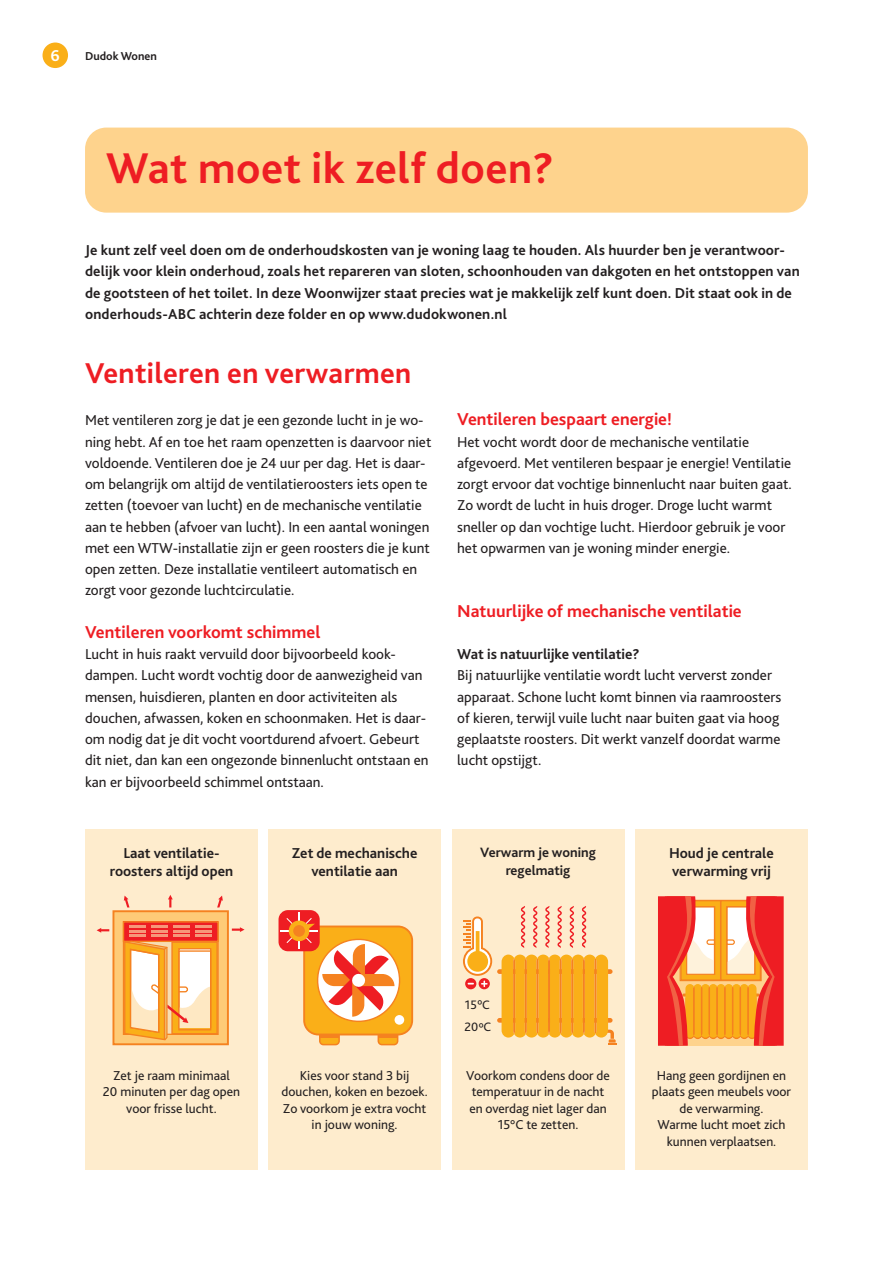
<style>
.page{position:relative;width:893px;height:1263px;background:#fff}
.page>*{position:absolute;margin:0;border:0;box-sizing:border-box;transform-origin:0 0}
.Hfdst_Bold{font:700 45px "Bliss";letter-spacing:.01em;color:#ee1d23}
.Hfdst_Bold-2{font:700 30px "Bliss";letter-spacing:.01em;color:#ee1d23}
.subsubkopje{font:700 18px "Bliss";color:#ee1d23}
.Bodytekst{font:700 18px "Bliss";color:#ee1d23}
.t1{font:700 16.5px "Bliss";color:#fff}
.Bodytekst-2{font:15px/21.3px "Bliss";color:#231f20}
.Bodytekst-3{font:700 15px/21.3px "Bliss";letter-spacing:.01em;color:#231f20}
.Heading_infographic{font:700 15px "Bliss";color:#231f20}
.Heading_infographic-2{font:700 14.1px "Bliss";color:#231f20}
.Beschrijving_txt{font:13.5px/16.5px "Bliss";color:#231f20;text-align:center}
.t2{font:12.75px/22.8px "Bliss";letter-spacing:.01em;color:#231f20}
.t3{font:700 12px "Bliss";color:#231f20}
</style>
<div class="page">
<div style="left:43px;top:43px;width:25px;height:25px;background:#faaf18;border-radius:50%"></div>
<div style="left:85px;top:128px;width:723px;height:85px;background:#fed38d;border-radius:21px"></div>
<div style="left:636px;top:829px;width:172px;height:340px;background:#feeccd"></div>
<div style="left:452px;top:829px;width:172px;height:340px;background:#feeccd"></div>
<div style="left:85px;top:829px;width:172px;height:340px;background:#feeccd"></div>
<div style="left:268px;top:829px;width:173px;height:340px;background:#feeccd"></div>
<svg style="left:97px;top:928px;width:12px;height:5px"></svg>
<svg style="left:232px;top:927px;width:13px;height:5px"></svg>
<div style="left:112px;top:910px;width:117px;height:135px;background:#fecb77;border:2px solid #f58220"></div>
<div style="left:123px;top:921px;width:95px;height:20px;background:#ee1d23"></div>
<div style="left:123px;top:921px;width:96px;height:21px;border:1px solid #f58220"></div>
<hr style="left:129px;top:925px;width:16px;height:3px;background:#f6977a">
<hr style="left:151px;top:925px;width:17px;height:3px;background:#f6977a">
<hr style="left:173px;top:925px;width:17px;height:3px;background:#f6977a">
<hr style="left:196px;top:925px;width:16px;height:3px;background:#f6977a">
<div style="left:171px;top:941px;width:47px;height:93px;background:#faaf18;border:1px solid #f58220"></div>
<svg style="left:168px;top:895px;width:5px;height:12px"></svg>
<svg style="left:124px;top:895px;width:6px;height:12px"></svg>
<svg style="left:217px;top:895px;width:6px;height:12px"></svg>
<svg style="left:123px;top:930px;width:89px;height:111px"></svg>
<svg style="left:320px;top:1029px;width:19px;height:15px"></svg>
<div style="left:319px;top:1028px;width:21px;height:17px;border:2px solid #f58220;border-radius:4px"></div>
<div style="left:320px;top:1029px;width:19px;height:8px;background:#f58220"></div>
<svg style="left:378px;top:1029px;width:20px;height:15px"></svg>
<div style="left:378px;top:1028px;width:20px;height:17px;border:2px solid #f58220;border-radius:4px"></div>
<div style="left:378px;top:1029px;width:20px;height:8px;background:#f58220"></div>
<div style="left:304px;top:926px;width:108px;height:108px;background:#faaf18;border-radius:14px"></div>
<div style="left:303px;top:925px;width:110px;height:110px;border:2px solid #f58220;border-radius:14px"></div>
<div style="left:279px;top:910px;width:41px;height:41px;background:#ee1d23;border-radius:9px"></div>
<svg style="left:280px;top:912px;width:123px;height:115px"></svg>
<div style="left:293px;top:925px;width:12px;height:12px;background:#f58220;border-radius:50%"></div>
<div style="left:479px;top:978px;width:11px;height:11px;background:#ee1d23;border-radius:50%"></div>
<div style="left:465px;top:978px;width:11px;height:11px;background:#ee1d23;border-radius:50%"></div>
<svg style="left:463px;top:916px;width:29px;height:71px"></svg>
<svg style="left:497px;top:969px;width:116px;height:5px"></svg>
<svg style="left:497px;top:1018px;width:116px;height:5px"></svg>
<svg style="left:502px;top:954px;width:114px;height:90px;background:#f9b338"></svg>
<svg style="left:521px;top:906px;width:4px;height:42px"></svg>
<svg style="left:533px;top:906px;width:5px;height:42px"></svg>
<svg style="left:545px;top:906px;width:5px;height:42px"></svg>
<svg style="left:557px;top:906px;width:5px;height:42px"></svg>
<svg style="left:570px;top:906px;width:4px;height:42px"></svg>
<svg style="left:582px;top:906px;width:4px;height:42px"></svg>
<svg style="left:658px;top:896px;width:126px;height:150px;background:#f57949"></svg>
<p class="t1" style="left:51px;top:45px;width:11px">6</p>
<p class="t3" style="left:85px;top:49px;width:73px">Dudok Wonen</p>
<p class="Hfdst_Bold" style="left:106px;top:140px;width:449px">Wat moet ik zelf doen?</p>
<p class="Bodytekst-3" style="left:85px;top:239px;width:716px">Je kunt zelf veel doen om de onderhoudskosten van je woning laag te houden. Als huurder ben je verantwoor&shy;delijk voor klein onderhoud, zoals het repareren van sloten, schoonhouden van dakgoten en het ontstoppen van de gootsteen of het toilet. In deze Woonwijzer staat precies wat je makkelijk zelf kunt doen. Dit staat ook in de onderhouds-ABC achterin deze folder en op www.dudokwonen.nl</p>
<p class="Hfdst_Bold-2" style="left:85px;top:354px;width:328px">Ventileren en verwarmen</p>
<p class="Bodytekst-2" style="left:85px;top:410px;width:348px">Met ventileren zorg je dat je een gezonde lucht in je wo&shy;ning hebt. Af en toe het raam openzetten is daarvoor niet voldoende. Ventileren doe je 24 uur per dag. Het is daar&shy;om belangrijk om altijd de ventilatieroosters iets open te zetten (toevoer van lucht) en de mechanische ventilatie aan te hebben (afvoer van lucht). In een aantal woningen met een WTW-installatie zijn er geen roosters die je kunt open zetten. Deze installatie ventileert automatisch en zorgt voor gezonde luchtcirculatie.</p>
<p class="subsubkopje" style="left:85px;top:621px;width:237px">Ventileren voorkomt schimmel</p>
<p class="Bodytekst-2" style="left:85px;top:643px;width:345px">Lucht in huis raakt vervuild door bijvoorbeeld kook&shy;dampen. Lucht wordt vochtig door de aanwezigheid van mensen, huisdieren, planten en door activiteiten als douchen, afwassen, koken en schoonmaken. Het is daar&shy;om nodig dat je dit vocht voortdurend afvoert. Gebeurt dit niet, dan kan een ongezonde binnenlucht ontstaan en kan er bijvoorbeeld schimmel ontstaan.</p>
<p class="subsubkopje" style="left:457px;top:408px;width:216px">Ventileren bespaart energie!</p>
<p class="Bodytekst-2" style="left:457px;top:431px;width:336px">Het vocht wordt door de mechanische ventilatie afgevoerd. Met ventileren bespaar je energie! Ventilatie zorgt ervoor dat vochtige binnenlucht naar buiten gaat.<br>Zo wordt de lucht in huis droger. Droge lucht warmt sneller op dan vochtige lucht. Hierdoor gebruik je voor het opwarmen van je woning minder energie.</p>
<p class="Bodytekst" style="left:457px;top:599px;width:286px">Natuurlijke of mechanische ventilatie</p>
<p class="Bodytekst-3" style="left:457px;top:643px;width:184px">Wat is natuurlijke ventilatie?</p>
<p class="Bodytekst-2" style="left:457px;top:665px;width:326px">Bij natuurlijke ventilatie wordt lucht ververst zonder apparaat. Schone lucht komt binnen via raamroosters of kieren, terwijl vuile lucht naar buiten gaat via hoog geplaatste roosters. Dit werkt vanzelf doordat warme lucht opstijgt.</p>
<p class="Bodytekst-3" style="left:123px;top:842px;width:98px">Laat ventilatie-</p>
<p class="Bodytekst-3" style="left:110px;top:860px;width:125px">roosters altijd open</p>
<p class="Heading_infographic" style="left:292px;top:843px;width:127px">Zet de mechanische</p>
<p class="Heading_infographic" style="left:311px;top:861px;width:88px">ventilatie aan</p>
<p class="Heading_infographic-2" style="left:480px;top:843px;width:117px">Verwarm je woning</p>
<p class="Heading_infographic-2" style="left:506px;top:861px;width:66px">regelmatig</p>
<p class="Heading_infographic" style="left:669px;top:843px;width:106px">Houd je centrale</p>
<p class="Heading_infographic" style="left:672px;top:861px;width:100px">verwarming vrij</p>
<p class="t2" style="left:464px;top:993px;width:28px">15ºC<br>20ºC</p>
<p class="Beschrijving_txt" style="left:113px;top:1067px;width:118px">Zet je raam minimaal</p>
<p class="Beschrijving_txt" style="left:103px;top:1083px;width:139px">20 minuten per dag open</p>
<p class="Beschrijving_txt" style="left:126px;top:1100px;width:92px">voor frisse lucht.</p>
<p class="Beschrijving_txt" style="left:282px;top:1067px;width:148px">Kies voor stand 3 bij douchen, koken en bezoek.<br>Zo voorkom je extra vocht in jouw woning.</p>
<p class="Beschrijving_txt" style="left:466px;top:1067px;width:145px">Voorkom condens door de temperatuur in de nacht en overdag niet lager dan<br>15°C te zetten.</p>
<p class="Beschrijving_txt" style="left:652px;top:1067px;width:141px">Hang geen gordijnen en plaats geen meubels voor de verwarming.<br>Warme lucht moet zich kunnen verplaatsen.</p>
</div>
